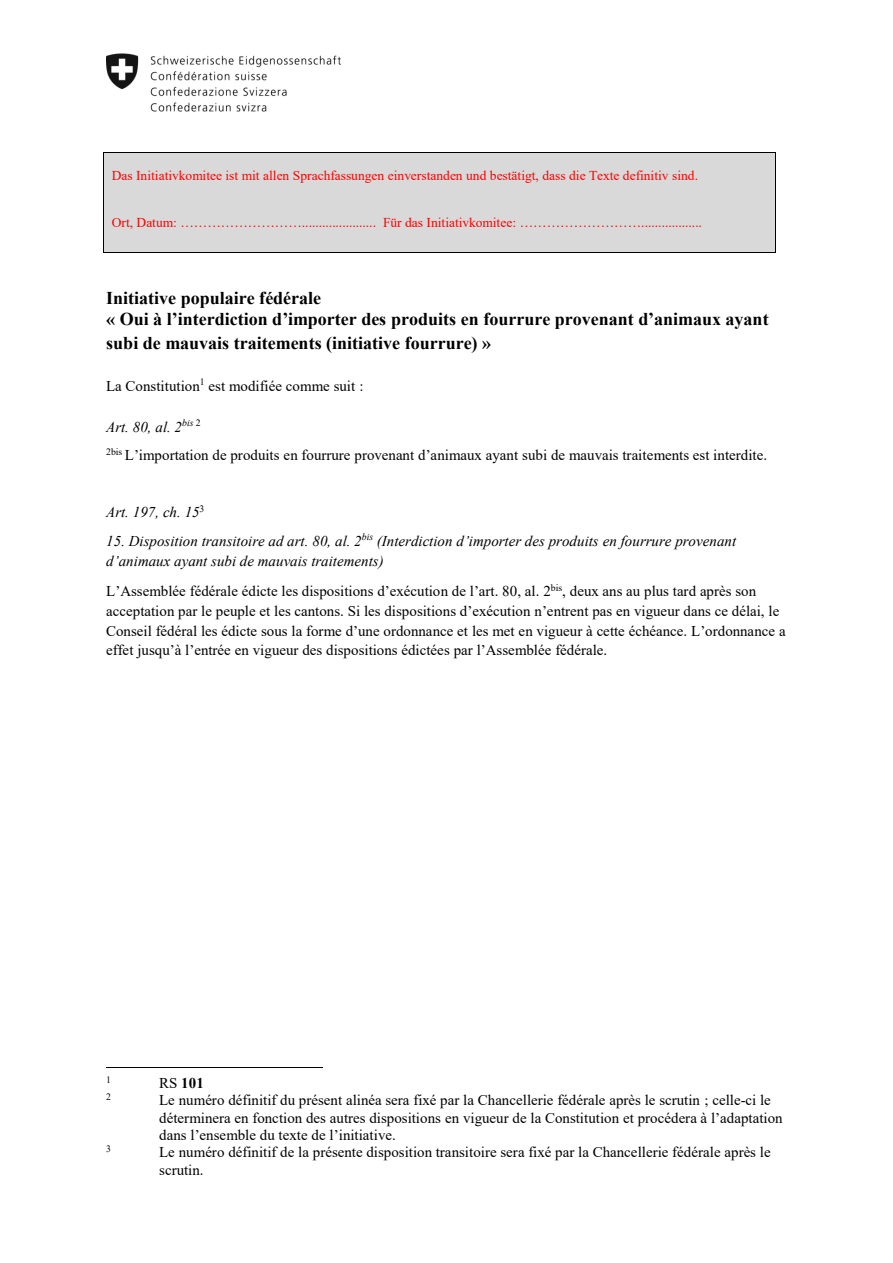
<style>
.page{position:relative;width:893px;height:1263px;background:#fff}
.page>*{position:absolute;margin:0;border:0;box-sizing:border-box;transform-origin:0 0}
.t1{font:700 18px/20.7px "Times New Roman";color:#000}
.t2{font:15px/19.5px "Times New Roman";color:#000}
.t3{font:italic 15px/19.8px "Times New Roman";color:#000}
.t4{font:700 15px "Times New Roman";color:#000}
.t5{font:13.5px "Times New Roman";color:#f00}
.t6{font:9.75px "Times New Roman";color:#000}
.s1{font-style:italic}
.s2{font-weight:400}
</style>
<div class="page">
<img style="left:106px;top:53px;width:234px;height:59px">
<hr style="left:106px;top:1066px;width:216px;height:1px;background:#000">
<div style="left:104px;top:153px;width:671px;height:99px;background:#d9d9d9"></div>
<hr style="left:104px;top:152px;width:671px;height:1px;background:#000">
<hr style="left:103px;top:153px;width:1px;height:99px;background:#000">
<hr style="left:104px;top:252px;width:671px;height:1px;background:#000">
<hr style="left:775px;top:153px;width:1px;height:99px;background:#000">
<p class="t5" style="left:112px;top:166px;width:588px">Das Initiativkomitee ist mit allen Sprachfassungen einverstanden und bestätigt, dass die Texte definitiv sind.</p>
<p class="t5" style="left:112px;top:213px;width:592px">Ort, Datum: ………………………...................... Für das Initiativkomitee: ………………………..................</p>
<p class="t1" style="left:106px;top:287px;width:664px">Initiative populaire fédérale<br>« Oui à l’interdiction d’importer des produits en fourrure provenant d’animaux ayant</p>
<p class="t1" style="left:106px;top:332px;width:386px">subi de mauvais traitements (initiative fourrure) »</p>
<p class="t2" style="left:106px;top:375px;width:259px">La Constitution<sup>1</sup> est modifiée comme suit :</p>
<p class="t2" style="left:106px;top:412px;width:662px;line-height:28.8px"><span class="s1">Art. 80, al. 2</span><sup>bis</sup> <sup>2<br>2bis</sup> L’importation de produits en fourrure provenant d’animaux ayant subi de mauvais traitements est interdite.</p>
<p class="t3" style="left:106px;top:502px;width:100px">Art. 197, ch. 15<sup>3</sup></p>
<p class="t3" style="left:106px;top:530px;width:632px">15. Disposition transitoire ad art. 80, al. 2<sup>bis</sup> (Interdiction d’importer des produits en fourrure provenant d’animaux ayant subi de mauvais traitements)</p>
<p class="t2" style="left:106px;top:581px;width:681px">L’Assemblée fédérale édicte les dispositions d’exécution de l’art. 80, al. 2<sup>bis</sup>, deux ans au plus tard après son acceptation par le peuple et les cantons. Si les dispositions d’exécution n’entrent pas en vigueur dans ce délai, le Conseil fédéral les édicte sous la forme d’une ordonnance et les met en vigueur à cette échéance. L’ordonnance a effet jusqu’à l’entrée en vigueur des dispositions édictées par l’Assemblée fédérale.</p>
<p class="t6" style="left:106px;top:1073px;width:6px">1</p>
<p class="t4" style="left:159px;top:1072px;width:46px"><span class="s2">RS</span> 101</p>
<p class="t6" style="left:106px;top:1090px;width:6px">2</p>
<p class="t2" style="left:159px;top:1091px;width:625px;line-height:17.2px">Le numéro définitif du présent alinéa sera fixé par la Chancellerie fédérale après le scrutin ; celle-ci le déterminera en fonction des autres dispositions en vigueur de la Constitution et procédera à l’adaptation dans l’ensemble du texte de l’initiative.</p>
<p class="t6" style="left:106px;top:1142px;width:6px">3</p>
<p class="t2" style="left:159px;top:1143px;width:613px;line-height:17.2px">Le numéro définitif de la présente disposition transitoire sera fixé par la Chancellerie fédérale après le scrutin.</p>
</div>
